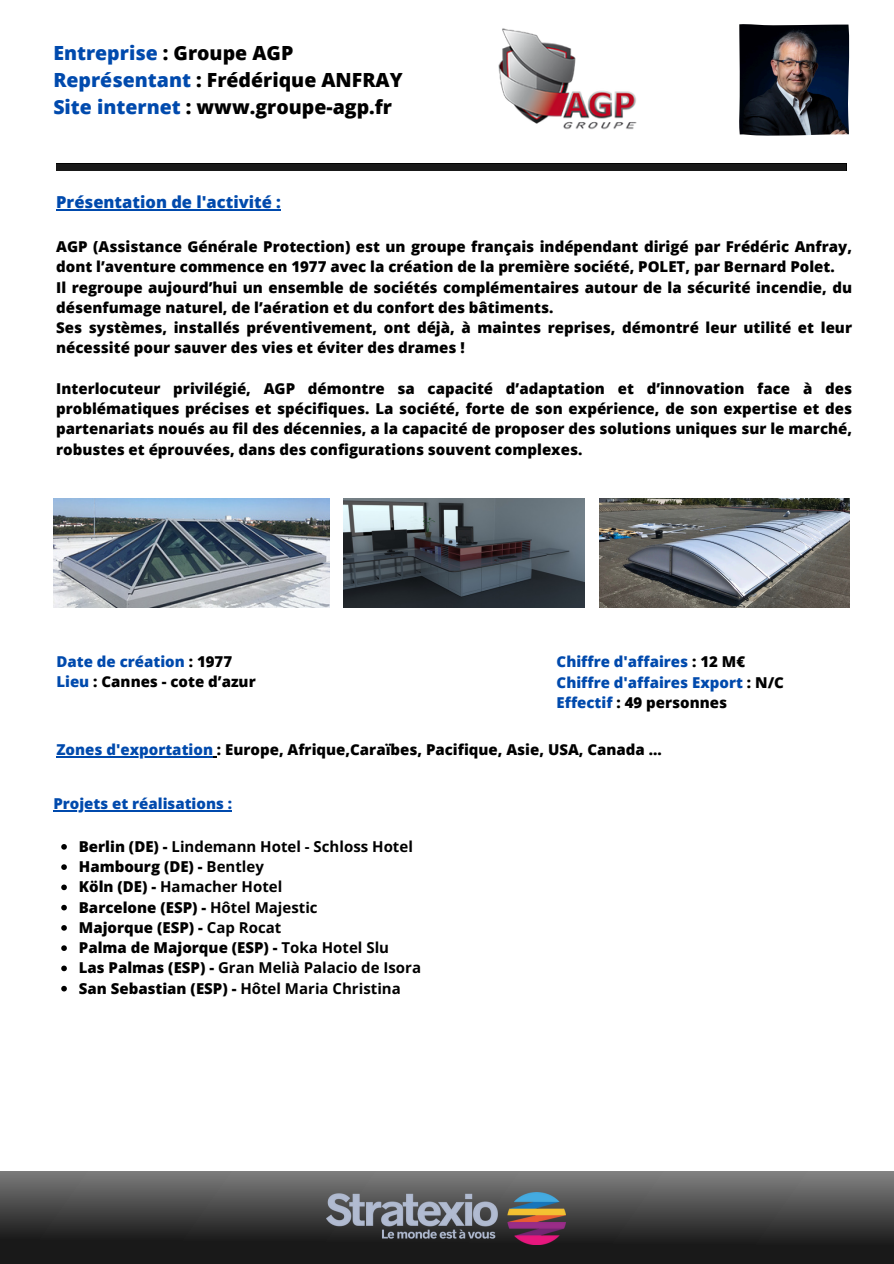
<style>
.page{position:relative;width:894px;height:1264px;background:#fff}
.page>*{position:absolute;margin:0;border:0;box-sizing:border-box;transform-origin:0 0}
.t1{font:800 19.5px/27px "Open Sans";color:#000}
.t2{font:800 16.5px "Open Sans";color:#004aad}
.t3{font:800 15px/20.2px "Open Sans";color:#000}
.t4{font:700 15px "Open Sans";color:#000}
.t5{font:800 15px/20.2px "Open Sans";color:#004aad}
.s1{color:#004aad}
.s2{color:#000}
.s3{font-weight:800}
.s4{font-weight:700}
</style>
<div class="page">
<img style="left:739px;top:24px;width:109px;height:112px">
<div style="left:0;top:1171px;width:893px;height:92px;background:linear-gradient(to bottom,#7b7b7b,#090909)"></div>
<img style="left:327px;top:1192px;width:172px;height:52px">
<img style="left:506px;top:1192px;width:59px;height:52px">
<div style="left:56px;top:164px;width:790px;height:7px;background:#191919"></div>
<img style="left:53px;top:498px;width:276px;height:109px">
<img style="left:344px;top:498px;width:240px;height:109px">
<img style="left:599px;top:498px;width:250px;height:109px">
<img style="left:498px;top:28px;width:139px;height:102px">
<hr style="left:56px;top:209px;width:225px;height:1px;background:#004aad">
<hr style="left:56px;top:756px;width:157px;height:1px;background:#004aad">
<hr style="left:53px;top:810px;width:179px;height:1px;background:#004aad">
<svg style="left:61px;top:844px;width:6px;height:5px"></svg>
<svg style="left:61px;top:864px;width:6px;height:5px"></svg>
<svg style="left:61px;top:884px;width:6px;height:6px"></svg>
<svg style="left:61px;top:904px;width:6px;height:6px"></svg>
<svg style="left:61px;top:925px;width:6px;height:5px"></svg>
<svg style="left:61px;top:945px;width:6px;height:5px"></svg>
<svg style="left:61px;top:965px;width:6px;height:6px"></svg>
<svg style="left:61px;top:985px;width:6px;height:6px"></svg>
<p class="t1" style="left:53px;top:39px;width:351px"><span class="s1">Entreprise</span> : Groupe AGP<br><span class="s1">Représentant</span> : Frédérique ANFRAY<br><span class="s1">Site internet</span> : www.groupe-agp.fr</p>
<p class="t2" style="left:56px;top:190px;width:226px">Présentation de l'activité :</p>
<p class="t3" style="left:56px;top:236px;width:797px">AGP (Assistance Générale Protection) est un groupe français indépendant dirigé par Frédéric Anfray, dont l’aventure commence en 1977 avec la création de la première société, POLET, par Bernard Polet.<br>Il regroupe aujourd’hui un ensemble de sociétés complémentaires autour de la sécurité incendie, du désenfumage naturel, de l’aération et du confort des bâtiments.<br>Ses systèmes, installés préventivement, ont déjà, à maintes reprises, démontré leur utilité et leur nécessité pour sauver des vies et éviter des drames !</p>
<h2 class="t3" style="left:56px;top:378px;width:797px;text-align:justify">Interlocuteur privilégié, AGP démontre sa capacité d’adaptation et d’innovation face à des problématiques précises et spécifiques. La société, forte de son expérience, de son expertise et des partenariats noués au fil des décennies, a la capacité de proposer des solutions uniques sur le marché, robustes et éprouvées, dans des configurations souvent complexes.</h2>
<h2 class="t3" style="left:56px;top:650px;width:201px"><span class="s1">Date de création</span> : 1977<br><span class="s1">Lieu</span> : Cannes - cote d’azur</h2>
<p class="t5" style="left:556px;top:651px;width:229px">Chiffre d'affaires <span class="s2">: 12 M€<br></span>Chiffre d'affaires Export <span class="s2">: N/C<br></span>Effectif <span class="s2">: 49 personnes</span></p>
<h2 class="t3" style="left:56px;top:739px;width:606px"><span class="s1">Zones d'exportation</span> : Europe, Afrique,Caraïbes, Pacifique, Asie, USA, Canada ...</h2>
<p class="t5" style="left:53px;top:793px;width:180px">Projets et réalisations :</p>
<p class="t4" style="left:79px;top:835px;width:335px"><span class="s3">Berlin (DE) -</span> Lindemann Hotel - Schloss Hotel</p>
<h2 class="t3" style="left:79px;top:856px;width:186px">Hambourg (DE) - <span class="s4">Bentley</span></h2>
<h2 class="t4" style="left:79px;top:876px;width:205px"><span class="s3">Köln (DE) -</span> Hamacher Hotel</h2>
<h2 class="t3" style="left:79px;top:896px;width:240px">Barcelone (ESP) - <span class="s4">Hôtel Majestic</span></h2>
<h2 class="t3" style="left:79px;top:917px;width:204px">Majorque (ESP) - <span class="s4">Cap Rocat</span></h2>
<p class="t3" style="left:79px;top:937px;width:312px">Palma de Majorque (ESP) - <span class="s4">Toka Hotel Slu</span></p>
<p class="t4" style="left:79px;top:957px;width:343px"><span class="s3">Las Palmas (ESP) -</span> Gran Melià Palacio de Isora</p>
<p class="t4" style="left:79px;top:977px;width:323px"><span class="s3">San Sebastian (ESP) -</span> Hôtel Maria Christina</p>
</div>
